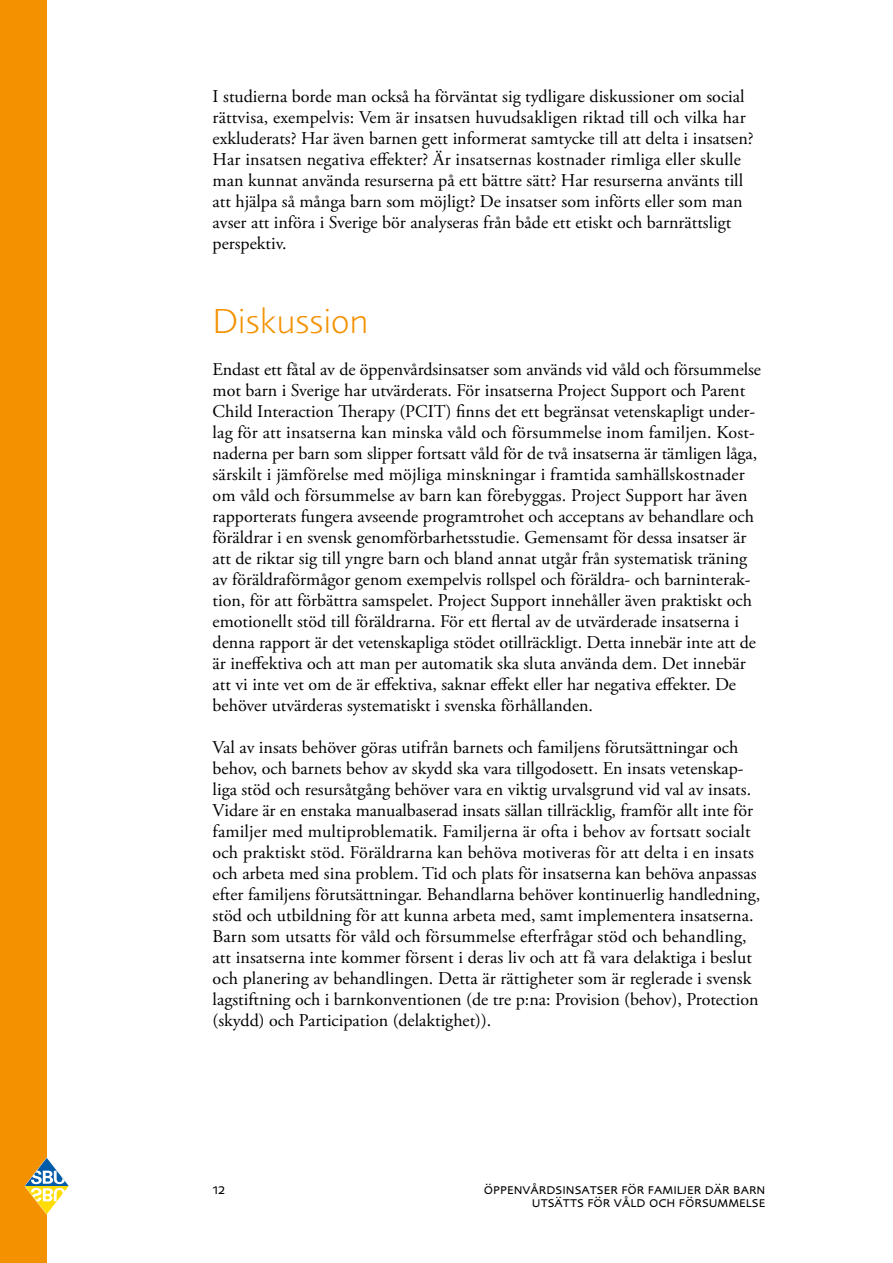
<style>
.page{position:relative;width:893px;height:1263px;background:#fff}
.page>*{position:absolute;margin:0;border:0;box-sizing:border-box;transform-origin:0 0}
.Rubrik_1{font:300 36px "Foundry Sans";color:#f39100}
.t1{font:18px/21px "Adobe Garamond Pro";color:#000}
.t2{font:15px/13.5px "Foundry Sans Expert";color:#000;text-align:right}
</style>
<div class="page">
<div style="left:0;top:0;width:47px;height:1263px;background:#f39100"></div>
<svg style="left:24px;top:1157px;width:45px;height:58px"></svg>
<p class="t1" style="left:213px;top:86px;width:542px">I studierna borde man också ha förväntat sig tydligare diskussioner om social rättvisa, exempelvis: Vem är insatsen huvudsakligen riktad till och vilka har exkluderats? Har även barnen gett informerat samtycke till att delta i insatsen?<br>Har insatsen negativa effekter? Är insatsernas kostnader rimliga eller skulle man kunnat använda resurserna på ett bättre sätt? Har resurserna använts till att hjälpa så många barn som möjligt? De insatser som införts eller som man avser att införa i Sverige bör analyseras från både ett etiskt och barnrättsligt perspektiv.</p>
<h2 class="Rubrik_1" style="left:213px;top:300px;width:157px">Diskussion</h2>
<p class="t1" style="left:213px;top:359px;width:550px">Endast ett fåtal av de öppenvårdsinsatser som används vid våld och försummelse mot barn i Sverige har utvärderats. För insatserna Project Support och Parent Child Interaction Therapy (PCIT) finns det ett begränsat vetenskapligt under&shy;lag för att insatserna kan minska våld och försummelse inom familjen. Kost&shy;naderna per barn som slipper fortsatt våld för de två insatserna är tämligen låga, särskilt i jämförelse med möjliga minskningar i framtida samhällskostnader om våld och försummelse av barn kan förebyggas. Project Support har även rapporterats fungera avseende programtrohet och acceptans av behandlare och föräldrar i en svensk genomförbarhetsstudie. Gemensamt för dessa insatser är att de riktar sig till yngre barn och bland annat utgår från systematisk träning av föräldraförmågor genom exempelvis rollspel och föräldra- och barninterak&shy;tion, för att förbättra samspelet. Project Support innehåller även praktiskt och emotionellt stöd till föräldrarna. För ett flertal av de utvärderade insatserna i denna rapport är det vetenskapliga stödet otillräckligt. Detta innebär inte att de är ineffektiva och att man per automatik ska sluta använda dem. Det innebär att vi inte vet om de är effektiva, saknar effekt eller har negativa effekter. De behöver utvärderas systematiskt i svenska förhållanden.</p>
<p class="t1" style="left:213px;top:737px;width:549px">Val av insats behöver göras utifrån barnets och familjens förutsättningar och behov, och barnets behov av skydd ska vara tillgodosett. En insats vetenskap&shy;liga stöd och resursåtgång behöver vara en viktig urvalsgrund vid val av insats.<br>Vidare är en enstaka manualbaserad insats sällan tillräcklig, framför allt inte för familjer med multiproblematik. Familjerna är ofta i behov av fortsatt socialt och praktiskt stöd. Föräldrarna kan behöva motiveras för att delta i en insats och arbeta med sina problem. Tid och plats för insatserna kan behöva anpassas efter familjens förutsättningar. Behandlarna behöver kontinuerlig handledning, stöd och utbildning för att kunna arbeta med, samt implementera insatserna.<br>Barn som utsatts för våld och försummelse efterfrågar stöd och behandling, att insatserna inte kommer försent i deras liv och att få vara delaktiga i beslut och planering av behandlingen. Detta är rättigheter som är reglerade i svensk lagstiftning och i barnkonventionen (de tre p:na: Provision (behov), Protection (skydd) och Participation (delaktighet)).</p>
<p class="t2" style="left:213px;top:1182px;width:14px">12</p>
<p class="t2" style="left:484px;top:1182px;width:283px">öppenvårdsinsatser för familjer där barn utsätts för våld och försummelse</p>
</div>
